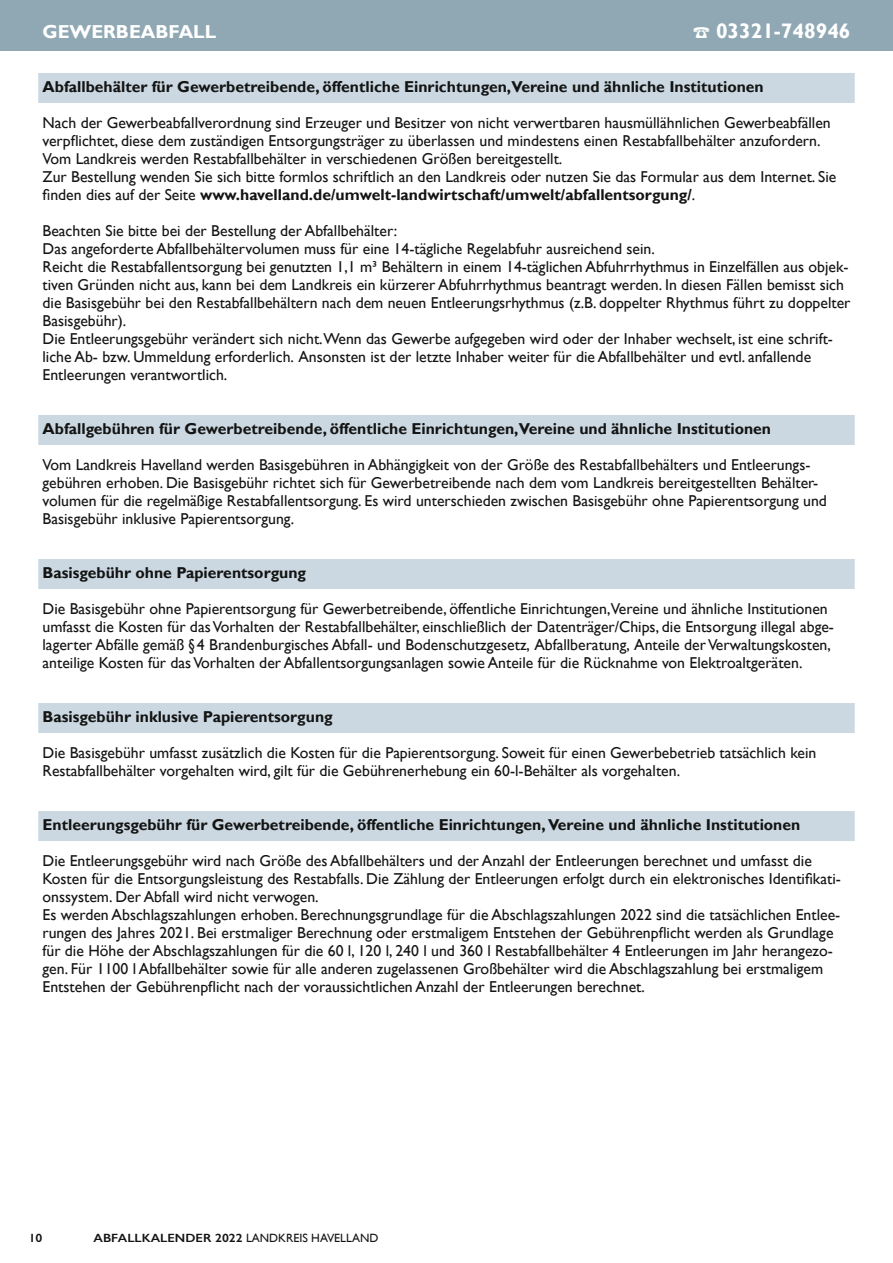
<style>
.page{position:relative;width:893px;height:1263px;background:#fff}
.page>*{position:absolute;margin:0;border:0;box-sizing:border-box;transform-origin:0 0}
.t1{font:700 21px "Gill Sans";color:#fff}
.t2{font:700 18.75px "Gill Sans";color:#fff}
.t3{font:15.75px/18px "Gill Sans";color:#131413}
.t4{font:700 15.75px "Gill Sans";color:#131413}
.t5{font:600 12px "Gill Sans";color:#131413;scale:1.09 1}
.s1{font-weight:700}
.s2{font-weight:400}
</style>
<div class="page">
<div style="left:0;top:0;width:893px;height:51px;background:#90a8b3"></div>
<div style="left:38px;top:73px;width:817px;height:30px;background:#cbd8e1"></div>
<div style="left:38px;top:415px;width:817px;height:30px;background:#cbd8e1"></div>
<div style="left:38px;top:559px;width:817px;height:30px;background:#cbd8e1"></div>
<div style="left:38px;top:703px;width:817px;height:30px;background:#cbd8e1"></div>
<div style="left:38px;top:811px;width:817px;height:30px;background:#cbd8e1"></div>
<p class="t2" style="left:43px;top:21px;width:175px">GEWERBEABFALL</p>
<h1 class="t1" style="left:693px;top:19px;width:159px">☎ 03321-748946</h1>
<p class="t4" style="left:43px;top:77px;width:723px">Abfallbehälter für Gewerbetreibende, öffentliche Einrichtungen,Vereine und ähnliche Institutionen</p>
<p class="t3" style="left:43px;top:114px;width:795px">Nach der Gewerbeabfallverordnung sind Erzeuger und Besitzer von nicht verwertbaren hausmüllähnlichen Gewerbeabfällen verpflichtet, diese dem zuständigen Entsorgungsträger zu überlassen und mindestens einen Restabfallbehälter anzufordern.<br>Vom Landkreis werden Restabfallbehälter in verschiedenen Größen bereitgestellt.<br>Zur Bestellung wenden Sie sich bitte formlos schriftlich an den Landkreis oder nutzen Sie das Formular aus dem Internet. Sie finden dies auf der Seite <span class="s1">www.havelland.de/umwelt-landwirtschaft/umwelt/abfallentsorgung/</span>.</p>
<p class="t3" style="left:43px;top:222px;width:809px">Beachten Sie bitte bei der Bestellung der Abfallbehälter:<br>Das angeforderte Abfallbehältervolumen muss für eine 14-tägliche Regelabfuhr ausreichend sein.<br>Reicht die Restabfallentsorgung bei genutzten 1,1 m³ Behältern in einem 14-täglichen Abfuhrrhythmus in Einzelfällen aus objek&shy;tiven Gründen nicht aus, kann bei dem Landkreis ein kürzerer Abfuhrrhythmus beantragt werden. In diesen Fällen bemisst sich die Basisgebühr bei den Restabfallbehältern nach dem neuen Entleerungsrhythmus (z.B. doppelter Rhythmus führt zu doppelter Basisgebühr).<br>Die Entleerungsgebühr verändert sich nicht.Wenn das Gewerbe aufgegeben wird oder der Inhaber wechselt, ist eine schrift&shy;liche Ab- bzw. Ummeldung erforderlich. Ansonsten ist der letzte Inhaber weiter für die Abfallbehälter und evtl. anfallende Entleerungen verantwortlich.</p>
<p class="t4" style="left:43px;top:419px;width:730px">Abfallgebühren für Gewerbetreibende, öffentliche Einrichtungen,Vereine und ähnliche Institutionen</p>
<p class="t3" style="left:43px;top:456px;width:786px">Vom Landkreis Havelland werden Basisgebühren in Abhängigkeit von der Größe des Restabfallbehälters und Entleerungs&shy;gebühren erhoben. Die Basisgebühr richtet sich für Gewerbetreibende nach dem vom Landkreis bereitgestellten Behälter&shy;volumen für die regelmäßige Restabfallentsorgung. Es wird unterschieden zwischen Basisgebühr ohne Papierentsorgung und Basisgebühr inklusive Papierentsorgung.</p>
<p class="t4" style="left:43px;top:563px;width:265px">Basisgebühr ohne Papierentsorgung</p>
<p class="t3" style="left:43px;top:600px;width:793px">Die Basisgebühr ohne Papierentsorgung für Gewerbetreibende, öffentliche Einrichtungen,Vereine und ähnliche Institutionen umfasst die Kosten für das Vorhalten der Restabfallbehälter, einschließlich der Datenträger/Chips, die Entsorgung illegal abge&shy;lagerter Abfälle gemäß §4 Brandenburgisches Abfall- und Bodenschutzgesetz, Abfallberatung, Anteile der Verwaltungskosten, anteilige Kosten für das Vorhalten der Abfallentsorgungsanlagen sowie Anteile für die Rücknahme von Elektroaltgeräten.</p>
<p class="t4" style="left:43px;top:707px;width:292px">Basisgebühr inklusive Papierentsorgung</p>
<p class="t3" style="left:43px;top:744px;width:775px">Die Basisgebühr umfasst zusätzlich die Kosten für die Papierentsorgung. Soweit für einen Gewerbebetrieb tatsächlich kein<br>Restabfallbehälter vorgehalten wird, gilt für die Gebührenerhebung ein 60-l-Behälter als vorgehalten.</p>
<p class="t4" style="left:43px;top:815px;width:759px">Entleerungsgebühr für Gewerbetreibende, öffentliche Einrichtungen, Vereine und ähnliche Institutionen</p>
<p class="t3" style="left:43px;top:852px;width:800px">Die Entleerungsgebühr wird nach Größe des Abfallbehälters und der Anzahl der Entleerungen berechnet und umfasst die Kosten für die Entsorgungsleistung des Restabfalls. Die Zählung der Entleerungen erfolgt durch ein elektronisches Identifikati&shy;onssystem. Der Abfall wird nicht verwogen.<br>Es werden Abschlagszahlungen erhoben. Berechnungsgrundlage für die Abschlagszahlungen 2022 sind die tatsächlichen Entlee&shy;rungen des Jahres 2021. Bei erstmaliger Berechnung oder erstmaligem Entstehen der Gebührenpflicht werden als Grundlage für die Höhe der Abschlagszahlungen für die 60 l, 120 l, 240 l und 360 l Restabfallbehälter 4 Entleerungen im Jahr herangezo&shy;gen. Für 1100 l Abfallbehälter sowie für alle anderen zugelassenen Großbehälter wird die Abschlagszahlung bei erstmaligem Entstehen der Gebührenpflicht nach der voraussichtlichen Anzahl der Entleerungen berechnet.</p>
<p class="t5" style="left:29px;top:1230px;width:14px">10</p>
<p class="t5" style="left:94px;top:1230px;width:263px">ABFALLKALENDER 2022 <span class="s2">LANDKREIS HAVELLAND</span></p>
</div>
